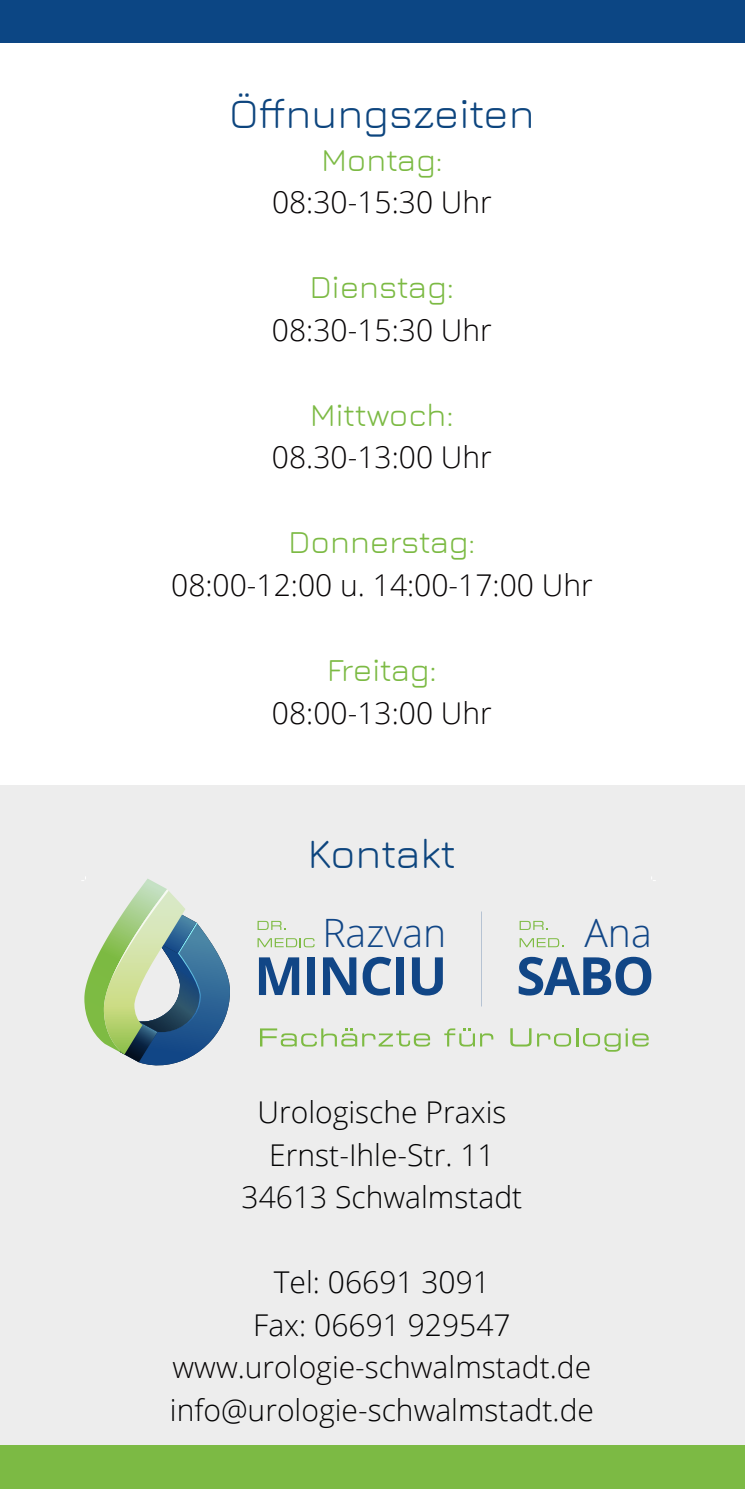
<style>
.page{position:relative;width:745px;height:1489px;background:#fff}
.page>*{position:absolute;margin:0;border:0;box-sizing:border-box;transform-origin:0 0}
.t1{font:700 52.75px "Open Sans";letter-spacing:-.03em;color:#114686}
.t2{font:42.5px "Jura";color:#0d457e}
.t3{font:300 39px "Open Sans";color:#114686}
.t4{font:32.5px "Jura";color:#7cba44}
.t5{font:300 30px "Open Sans";color:#070405}
.t6{font:300 30px/42.5px "Open Sans";color:#020203;text-align:center}
.s1{font-size:30px}
</style>
<div class="page">
<div style="left:0;top:1444px;width:744px;height:44px;background:#7cba44"></div>
<div style="left:0;top:0;width:744px;height:43px;background:#0c4684"></div>
<div style="left:0;top:784px;width:744px;height:660px;background:#ededed"></div>
<svg style="left:84px;top:889px;width:146px;height:177px"></svg>
<svg style="left:257px;top:920px;width:29px;height:9px"></svg>
<svg style="left:257px;top:938px;width:57px;height:9px"></svg>
<svg style="left:444px;top:1028px;width:49px;height:18px"></svg>
<svg style="left:510px;top:1028px;width:138px;height:23px"></svg>
<svg style="left:260px;top:1028px;width:170px;height:18px"></svg>
<svg style="left:519px;top:920px;width:28px;height:9px"></svg>
<svg style="left:519px;top:938px;width:44px;height:9px"></svg>
<h2 class="t2" style="left:229px;top:83px;width:306px">Öffnungszeiten</h2>
<p class="t4" style="left:321px;top:136px;width:122px">Montag<span class="s1">:</span></p>
<p class="t5" style="left:272px;top:182px;width:221px">08:30-15:30 Uhr</p>
<p class="t4" style="left:310px;top:263px;width:145px">Dienstag:</p>
<p class="t5" style="left:272px;top:309px;width:221px">08:30-15:30 Uhr</p>
<p class="t4" style="left:310px;top:391px;width:145px">Mittwoch:</p>
<p class="t5" style="left:272px;top:437px;width:221px">08.30-13:00 Uhr</p>
<p class="t4" style="left:288px;top:518px;width:188px">Donnerstag<span class="s1">:</span></p>
<p class="t5" style="left:171px;top:564px;width:423px">08:00-12:00 u. 14:00-17:00 Uhr</p>
<p class="t4" style="left:327px;top:646px;width:111px">Freitag:</p>
<p class="t5" style="left:272px;top:692px;width:221px">08:00-13:00 Uhr</p>
<h2 class="t2" style="left:308px;top:822px;width:149px">Kontakt</h2>
<p class="t3" style="left:322px;top:906px;width:125px">Razvan</p>
<h1 class="t1" style="left:254px;top:938px;width:194px">MINCIU</h1>
<p class="t3" style="left:584px;top:906px;width:69px">Ana</p>
<h1 class="t1" style="left:516px;top:938px;width:140px">SABO</h1>
<p class="t6" style="left:241px;top:1090px;width:282px">Urologische Praxis<br>Ernst-Ihle-Str. 11<br>34613 Schwalmstadt</p>
<p class="t6" style="left:253px;top:1260px;width:259px">Tel: 06691 3091<br>Fax: 06691 929547</p>
<p class="t5" style="left:172px;top:1346px;width:420px">www.urologie-schwalmstadt.de</p>
<p class="t6" style="left:170px;top:1387px;width:425px">info@urologie-schwalmstadt.de</p>
</div>
